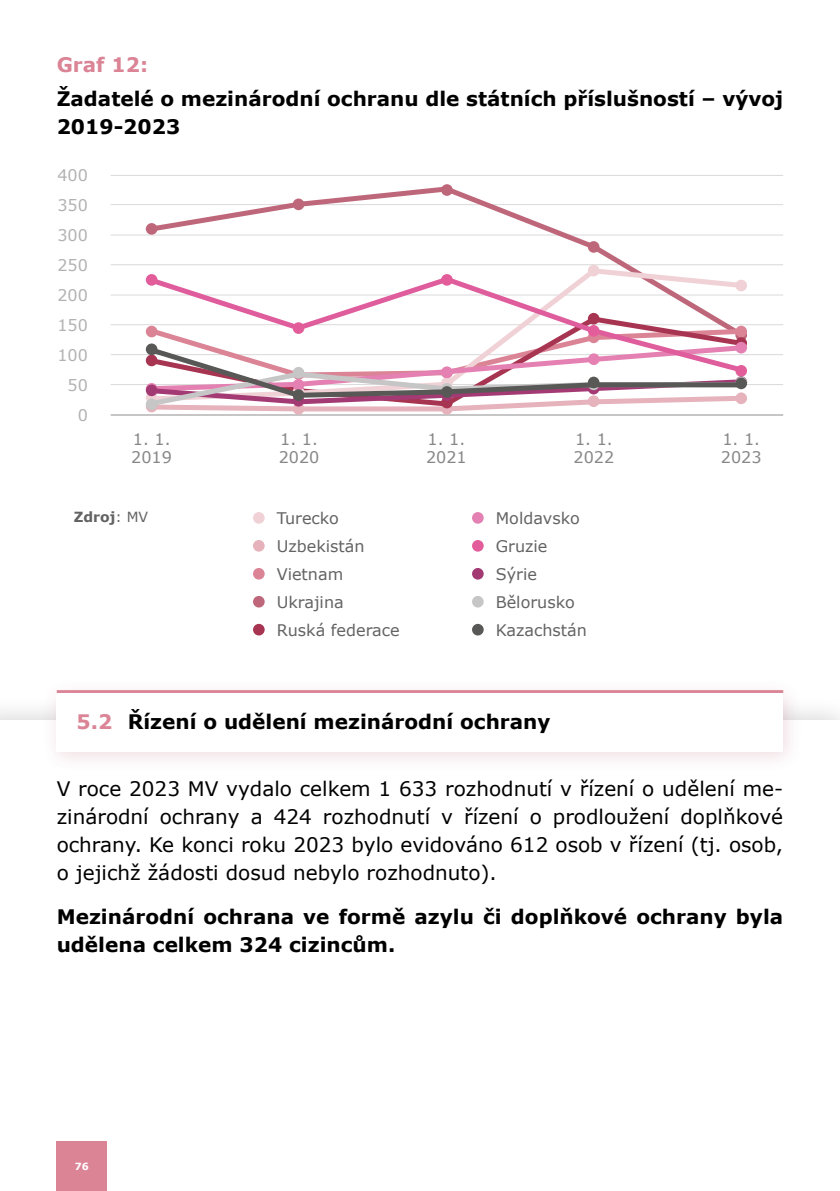
<style>
.page{position:relative;width:840px;height:1191px;background:#fff}
.page>*{position:absolute;margin:0;border:0;box-sizing:border-box;transform-origin:0 0}
.t1{font:20px/28px "Verdana";color:#000;text-align:justify}
.t2{font:700 20px/28px "Verdana";color:#000}
.t3{font:700 20px "Verdana";color:#da8496}
.t4{font:16px/28px "Verdana";color:#646363}
.t5{font:16px/18px "Verdana";color:#878787}
.t6{font:16px "Verdana";color:#b3b2b2}
.t7{font:700 14px "Verdana";color:#646363}
.t8{font:700 9.8px "Verdana";color:#fff}
.s1{font-weight:400}
.s2{color:#da8496}
</style>
<div class="page">
<hr style="left:111px;top:384px;width:671px;height:1px;background:#dadada">
<hr style="left:111px;top:324px;width:671px;height:1px;background:#dadada">
<hr style="left:111px;top:354px;width:671px;height:1px;background:#dadada">
<hr style="left:111px;top:295px;width:671px;height:1px;background:#dadada">
<hr style="left:111px;top:235px;width:671px;height:1px;background:#dadada">
<hr style="left:111px;top:175px;width:671px;height:1px;background:#dadada">
<hr style="left:111px;top:414px;width:671px;height:2px;background:#c6c6c6">
<hr style="left:111px;top:264px;width:671px;height:1px;background:#dadada">
<hr style="left:111px;top:204px;width:671px;height:1px;background:#dadada">
<svg style="left:146px;top:184px;width:601px;height:82px"></svg>
<div style="left:253px;top:596px;width:11px;height:11px;background:#be677a;border-radius:50%"></div>
<div style="left:253px;top:624px;width:11px;height:11px;background:#a73551;border-radius:50%"></div>
<div style="left:472px;top:512px;width:11px;height:12px;background:#e480b2;border-radius:50%"></div>
<div style="left:472px;top:540px;width:11px;height:11px;background:#e25d9a;border-radius:50%"></div>
<div style="left:472px;top:568px;width:11px;height:11px;background:#a33a74;border-radius:50%"></div>
<div style="left:472px;top:596px;width:11px;height:11px;background:#c6c6c6;border-radius:50%"></div>
<div style="left:472px;top:624px;width:11px;height:11px;background:#585856;border-radius:50%"></div>
<div style="left:253px;top:568px;width:11px;height:11px;background:#da8496;border-radius:50%"></div>
<div style="left:253px;top:540px;width:11px;height:11px;background:#e6b2bb;border-radius:50%"></div>
<div style="left:253px;top:512px;width:11px;height:12px;background:#f0d1d6;border-radius:50%"></div>
<div style="left:587px;top:265px;width:12px;height:11px;background:#f0d1d6;border-radius:50%"></div>
<svg style="left:145px;top:274px;width:602px;height:100px"></svg>
<svg style="left:292px;top:322px;width:12px;height:12px"></svg>
<div style="left:146px;top:274px;width:11px;height:12px;background:#e25d9a;border-radius:50%"></div>
<div style="left:441px;top:274px;width:11px;height:12px;background:#e25d9a;border-radius:50%"></div>
<svg style="left:145px;top:324px;width:601px;height:90px"></svg>
<div style="left:146px;top:343px;width:11px;height:12px;background:#585856;border-radius:50%"></div>
<div style="left:292px;top:389px;width:12px;height:12px;background:#585856;border-radius:50%"></div>
<div style="left:441px;top:386px;width:11px;height:12px;background:#585856;border-radius:50%"></div>
<div style="left:587px;top:377px;width:12px;height:11px;background:#585856;border-radius:50%"></div>
<div style="left:735px;top:377px;width:11px;height:12px;background:#585856;border-radius:50%"></div>
<div style="left:41px;top:678px;width:761px;height:95px;background:#a73551;opacity:.17"></div>
<div style="left:57px;top:691px;width:725px;height:60px;background:#fff"></div>
<hr style="left:57px;top:690px;width:725px;height:3px;background:#da8496">
<div style="left:57px;top:1141px;width:50px;height:50px;background:#da8496"></div>
<p class="t3" style="left:57px;top:52px;width:93px">Graf 12:</p>
<p class="t2" style="left:57px;top:85px;width:727px">Žadatelé o mezinárodní ochranu dle státních příslušností – vývoj<br>2019-2023</p>
<p class="t6" style="left:57px;top:165px;width:32px">400</p>
<p class="t6" style="left:57px;top:195px;width:32px">350</p>
<p class="t6" style="left:57px;top:225px;width:32px">300</p>
<p class="t6" style="left:57px;top:255px;width:32px">250</p>
<p class="t6" style="left:57px;top:285px;width:32px">200</p>
<p class="t6" style="left:57px;top:315px;width:32px">150</p>
<p class="t6" style="left:57px;top:345px;width:32px">100</p>
<p class="t6" style="left:68px;top:374px;width:22px">50</p>
<p class="t6" style="left:78px;top:404px;width:12px">0</p>
<p class="t5" style="left:131px;top:430px;width:42px">1. 1.<br>2019</p>
<p class="t7" style="left:74px;top:508px;width:76px">Zdroj<span class="s1">: MV</span></p>
<p class="t5" style="left:278px;top:430px;width:42px">1. 1.<br>2020</p>
<p class="t5" style="left:426px;top:430px;width:42px">1. 1.<br>2021</p>
<p class="t5" style="left:573px;top:430px;width:42px">1. 1.<br>2022</p>
<p class="t5" style="left:720px;top:430px;width:42px">1. 1.<br>2023</p>
<p class="t4" style="left:276px;top:504px;width:64px">Turecko</p>
<p class="t4" style="left:276px;top:532px;width:89px">Uzbekistán</p>
<p class="t4" style="left:276px;top:560px;width:68px">Vietnam</p>
<p class="t4" style="left:276px;top:588px;width:124px">Ukrajina<br>Ruská federace</p>
<p class="t4" style="left:495px;top:504px;width:93px">Moldavsko<br>Gruzie<br>Sýrie<br>Bělorusko<br>Kazachstán</p>
<p class="t2" style="left:77px;top:708px;width:475px"><span class="s2">5.2</span> Řízení o udělení mezinárodní ochrany</p>
<p class="t1" style="left:57px;top:774px;width:727px">V roce 2023 MV vydalo celkem 1 633 rozhodnutí v řízení o udělení me&shy;zinárodní ochrany a 424 rozhodnutí v řízení o prodloužení doplňkové ochrany. Ke konci roku 2023 bylo evidováno 612 osob v řízení (tj. osob, o jejichž žádosti dosud nebylo rozhodnuto).</p>
<p class="t2" style="left:57px;top:902px;width:727px">Mezinárodní ochrana ve formě azylu či doplňkové ochrany byla udělena celkem 324 cizincům.</p>
<p class="t8" style="left:75px;top:1159px;width:15px">76</p>
</div>
